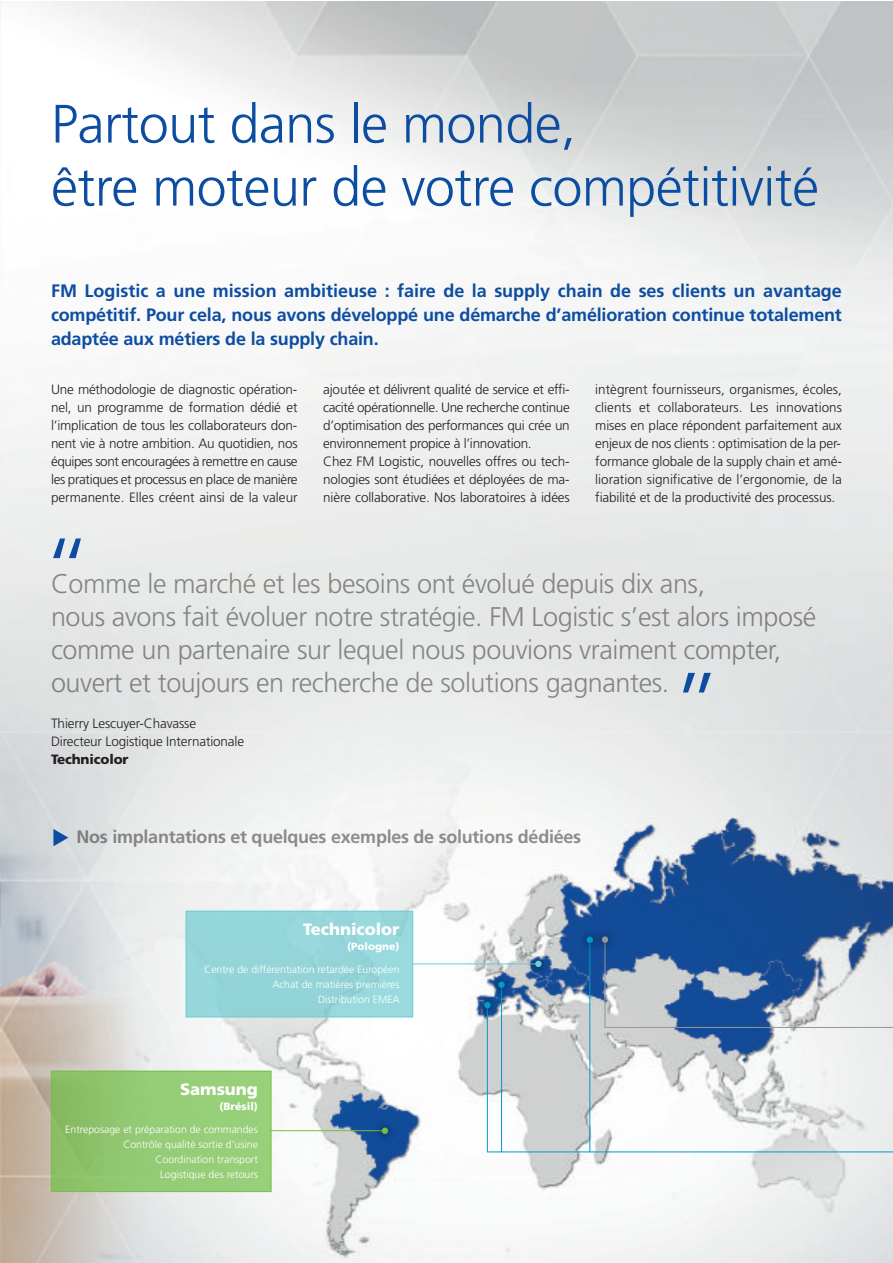
<style>
.page{position:relative;width:893px;height:1263px;background:#fff}
.page>*{position:absolute;margin:0;border:0;box-sizing:border-box;transform-origin:0 0}
.t1{font:300 90px "Frutiger";color:#0d4da1}
.t2{font:300 54px/63px "Frutiger";letter-spacing:-.01em;color:#0d4da1}
.t3{font:300 27px/33px "Frutiger";letter-spacing:-.015em;color:rgb(35 31 32/.5)}
.t4{font:700 18px/24px "Frutiger";letter-spacing:-.01em;color:#0d4da1;text-align:justify}
.t5{font:700 18px "Frutiger";letter-spacing:-.015em;color:rgb(35 31 32/.5)}
.t6{font:900 16.5px "Frutiger";color:#fff}
.t7{font:300 13.5px/18px "Frutiger";letter-spacing:-.01em;color:#231f20;text-align:justify}
.t8{font:900 13.5px "Frutiger";letter-spacing:-.01em;color:#231f20}
.t9{font:300 10.5px/15px "Frutiger";color:#fff;text-align:right}
.t10{font:900 10.5px "Frutiger";color:#fff}
</style>
<div class="page">
<img style="left:0;top:1px;width:892px;height:1262px">
<hr style="left:413px;top:963px;width:126px;height:1px;background:#6fcbd2">
<hr style="left:271px;top:1130px;width:112px;height:1px;background:#71bf44">
<hr style="left:605px;top:941px;width:1px;height:87px;background:#939598">
<hr style="left:605px;top:1027px;width:287px;height:1px;background:#939598">
<hr style="left:487px;top:1006px;width:1px;height:146px;background:#009bc8">
<hr style="left:487px;top:1151px;width:405px;height:1px;background:#009bc8">
<hr style="left:501px;top:987px;width:1px;height:165px;background:#009bc8">
<hr style="left:589px;top:941px;width:1px;height:211px;background:#009bc8">
<img style="left:523px;top:948px;width:31px;height:31px">
<svg style="left:535px;top:961px;width:6px;height:6px"></svg>
<img style="left:472px;top:989px;width:31px;height:31px">
<div style="left:484px;top:1002px;width:7px;height:6px;background:#009bc8;border-radius:50%"></div>
<img style="left:486px;top:969px;width:31px;height:31px">
<div style="left:498px;top:981px;width:7px;height:7px;background:#009bc8;border-radius:50%"></div>
<img style="left:605px;top:924px;width:15px;height:31px">
<div style="left:602px;top:936px;width:6px;height:7px;background:#939598;border-radius:50%"></div>
<img style="left:574px;top:924px;width:31px;height:31px">
<div style="left:587px;top:936px;width:6px;height:7px;background:#009bc8;border-radius:50%"></div>
<img style="left:369px;top:1115px;width:31px;height:31px">
<div style="left:382px;top:1127px;width:6px;height:7px;background:#71bf44;border-radius:50%"></div>
<div style="left:52px;top:1071px;width:219px;height:120px;background:#71bf44;opacity:.7"></div>
<div style="left:51px;top:1071px;width:220px;height:121px;border:1px solid #71bf44"></div>
<div style="left:186px;top:911px;width:226px;height:106px;background:#95d5da"></div>
<div style="left:186px;top:911px;width:227px;height:106px;border:1px solid #6fcbd2"></div>
<svg style="left:54px;top:828px;width:15px;height:18px"></svg>
<h2 class="t2" style="left:51px;top:92px;width:770px">Partout dans le monde,<br>être moteur de votre compétitivité</h2>
<h3 class="t4" style="left:51px;top:278px;width:792px">FM Logistic a une mission ambitieuse : faire de la supply chain de ses clients un avantage compétitif. Pour cela, nous avons développé une démarche d’amélioration continue totalement adaptée aux métiers de la supply chain.</h3>
<p class="t7" style="left:51px;top:381px;width:248px">Une méthodologie de diagnostic opération&shy;nel, un programme de formation dédié et l’implication de tous les collaborateurs don&shy;nent vie à notre ambition. Au quotidien, nos équipes sont encouragées à remettre en cause les pratiques et processus en place de manière permanente. Elles créent ainsi de la valeur</p>
<p class="t7" style="left:323px;top:381px;width:248px;text-align:left">ajoutée et délivrent qualité de service et effi&shy;cacité opérationnelle. Une recherche continue d’optimisation des performances qui crée un environnement propice à l’innovation.<br>Chez FM Logistic, nouvelles offres ou tech&shy;nologies sont étudiées et déployées de ma&shy;nière collaborative. Nos laboratoires à idées</p>
<p class="t7" style="left:595px;top:381px;width:248px">intègrent fournisseurs, organismes, écoles, clients et collaborateurs. Les innovations mises en place répondent parfaitement aux enjeux de nos clients : optimisation de la per&shy;formance globale de la supply chain et amé&shy;lioration significative de l’ergonomie, de la fiabilité et de la productivité des processus.</p>
<h1 class="t1" style="left:42px;top:519px;width:52px">“</h1>
<p class="t3" style="left:51px;top:567px;width:767px">Comme le marché et les besoins ont évolué depuis dix ans,<br>nous avons fait évoluer notre stratégie. FM Logistic s’est alors imposé comme un partenaire sur lequel nous pouvions vraiment compter, ouvert et toujours en recherche de solutions gagnantes.</p>
<h1 class="t1" style="left:672px;top:654px;width:52px">”</h1>
<p class="t7" style="left:51px;top:714px;width:195px">Thierry Lescuyer-Chavasse<br>Directeur Logistique Internationale</p>
<p class="t8" style="left:51px;top:751px;width:79px">Technicolor</p>
<h3 class="t5" style="left:77px;top:826px;width:506px">Nos implantations et quelques exemples de solutions dédiées</h3>
<p class="t6" style="left:303px;top:920px;width:98px">Technicolor</p>
<p class="t10" style="left:347px;top:940px;width:54px">(Pologne)</p>
<p class="t9" style="left:204px;top:962px;width:197px">Centre de différentiation retardée Européen<br>Achat de matières premières<br>Distribution EMEA</p>
<p class="t6" style="left:180px;top:1079px;width:79px">Samsung</p>
<p class="t10" style="left:219px;top:1100px;width:40px">(Brésil)</p>
<p class="t9" style="left:65px;top:1121px;width:194px">Entreposage et préparation de commandes<br>Contrôle qualité sortie d’usine<br>Coordination transport<br>Logistique des retours</p>
</div>
